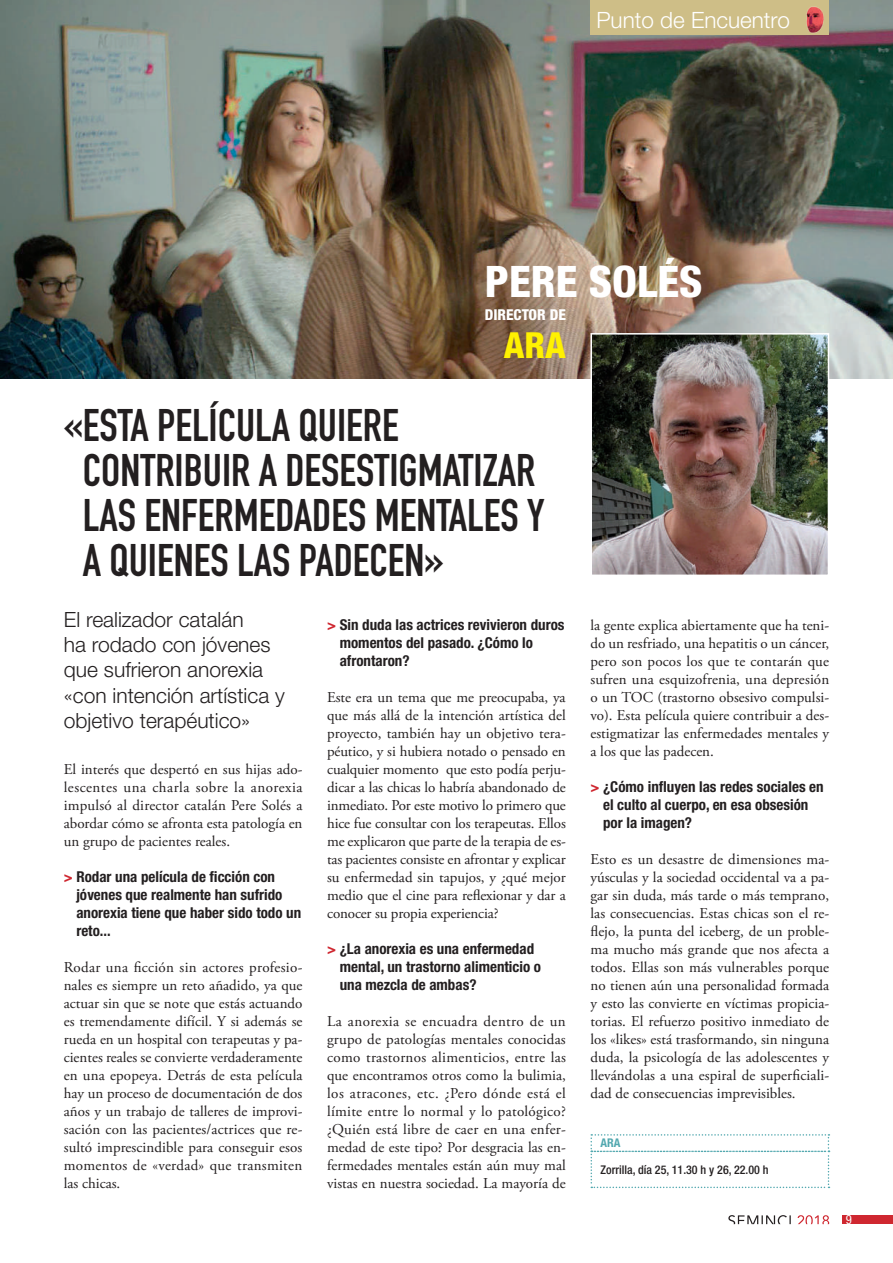
<style>
.page{position:relative;width:893px;height:1263px;background:#fff}
.page>*{position:absolute;margin:0;border:0;box-sizing:border-box;transform-origin:0 0}
.t1{font:45px/45px "DIN Engschrift Std";color:#231f20}
.t2{font:800 condensed 43.5px "Helvetica Neue LT Std";color:#fff}
.t3{font:800 condensed 36px "Helvetica Neue LT Std";color:#fff101}
.t4{font:300 22.5px "Helvetica Neue LT Std";color:#fff}
.t5{font:300 21px/25.2px "Helvetica Neue LT Std";color:#231f20}
.t6{font:15px/18px "Adobe Garamond Pro";color:#231f20;text-align:justify}
.t7{font:700 condensed 15px/18px "Helvetica Neue LT Std";color:#231f20}
.t8{font:800 condensed 15px "Helvetica Neue LT Std";color:#fff}
.t9{font:condensed 12.75px "Helvetica Neue LT Std";color:#fff}
.t10{font:500 condensed 12px "Helvetica Neue LT Std";color:#231f20}
.t11{font:700 condensed 12px "Helvetica Neue LT Std";color:#52a8af}
.s1{color:#cf2730}
</style>
<div class="page">
<div style="left:843px;top:1215px;width:50px;height:9px;background:#cf2730"></div>
<svg style="left:798px;top:1215px;width:31px;height:9px"></svg>
<svg style="left:728px;top:1215px;width:63px;height:9px"></svg>
<img style="left:0;top:0;width:893px;height:378px">
<svg style="left:590px;top:1134px;width:239px;height:54px"></svg>
<div style="left:590px;top:0;width:239px;height:35px;background:#cebe87"></div>
<img style="left:801px;top:6px;width:28px;height:31px">
<img style="left:590px;top:332px;width:240px;height:243px">
<h3 class="t4" style="left:596px;top:6px;width:195px">Punto de Encuentro</h3>
<h2 class="t2" style="left:485px;top:254px;width:219px">PERE SOLÉS</h2>
<p class="t8" style="left:485px;top:305px;width:83px">DIRECTOR DE</p>
<h3 class="t3" style="left:504px;top:323px;width:63px">ARA</h3>
<h1 class="t1" style="left:83px;top:403px;width:463px;text-indent:-19px">«ESTA PELÍCULA QUIERE<br>CONTRIBUIR A DESESTIGMATIZAR<br>LAS ENFERMEDADES MENTALES Y<br>A QUIENES LAS PADECEN»</h1>
<h3 class="t5" style="left:64px;top:606px;width:222px">El realizador catalán<br>ha rodado con jóvenes que sufrieron anorexia «con intención artística y objetivo terapéutico»</h3>
<p class="t7" style="left:340px;top:615px;width:226px;text-indent:-13px"><span class="s1">&gt;</span> Sin duda las actrices revivieron duros momentos del pasado. ¿Cómo lo afrontaron?</p>
<p class="t6" style="left:327px;top:689px;width:240px">Este era un tema que me preocupaba, ya que más allá de la intención artística del proyecto, también hay un objetivo tera&shy;péutico, y si hubiera notado o pensado en cualquier momento que esto podía perju&shy;dicar a las chicas lo habría abandonado de inmediato. Por este motivo lo primero que hice fue consultar con los terapeutas. Ellos me explicaron que parte de la terapia de es&shy;tas pacientes consiste en afrontar y explicar su enfermedad sin tapujos, y ¿qué mejor medio que el cine para reflexionar y dar a conocer su propia experiencia?</p>
<p class="t7" style="left:340px;top:939px;width:203px;text-indent:-13px"><span class="s1">&gt;</span> ¿La anorexia es una enfermedad mental, un trastorno alimenticio o una mezcla de ambas?</p>
<p class="t6" style="left:327px;top:1013px;width:240px">La anorexia se encuadra dentro de un grupo de patologías mentales conocidas como trastornos alimenticios, entre las que encontramos otros como la bulimia, los atracones, etc. ¿Pero dónde está el límite entre lo normal y lo patológico? ¿Quién está libre de caer en una enfer&shy;medad de este tipo? Por desgracia las en&shy;fermedades mentales están aún muy mal vistas en nuestra sociedad. La mayoría de</p>
<p class="t6" style="left:64px;top:761px;width:240px">El interés que despertó en sus hijas ado&shy;lescentes una charla sobre la anorexia impulsó al director catalán Pere Solés a abordar cómo se afronta esta patología en un grupo de pacientes reales.</p>
<p class="t7" style="left:76px;top:867px;width:226px;text-indent:-13px"><span class="s1">&gt;</span> Rodar una película de ficción con jóvenes que realmente han sufrido anorexia tiene que haber sido todo un reto...</p>
<p class="t6" style="left:64px;top:959px;width:240px">Rodar una ficción sin actores profesio&shy;nales es siempre un reto añadido, ya que actuar sin que se note que estás actuando es tremendamente difícil. Y si además se rueda en un hospital con terapeutas y pa&shy;cientes reales se convierte verdaderamente en una epopeya. Detrás de esta película hay un proceso de documentación de dos años y un trabajo de talleres de improvi&shy;sación con las pacientes/actrices que re&shy;sultó imprescindible para conseguir esos momentos de «verdad» que transmiten las chicas.</p>
<p class="t6" style="left:590px;top:617px;width:240px">la gente explica abiertamente que ha teni&shy;do un resfriado, una hepatitis o un cáncer, pero son pocos los que te contarán que sufren una esquizofrenia, una depresión o un TOC (trastorno obsesivo compulsi&shy;vo). Esta película quiere contribuir a des&shy;estigmatizar las enfermedades mentales y a los que las padecen.</p>
<p class="t7" style="left:603px;top:777px;width:222px;text-indent:-13px"><span class="s1">&gt;</span> ¿Cómo influyen las redes sociales en el culto al cuerpo, en esa obsesión por la imagen?</p>
<p class="t6" style="left:590px;top:851px;width:240px">Esto es un desastre de dimensiones ma&shy;yúsculas y la sociedad occidental va a pa&shy;gar sin duda, más tarde o más temprano, las consecuencias. Estas chicas son el re&shy;flejo, la punta del iceberg, de un proble&shy;ma mucho más grande que nos afecta a todos. Ellas son más vulnerables porque no tienen aún una personalidad formada y esto las convierte en víctimas propicia&shy;torias. El refuerzo positivo inmediato de los «likes» está trasformando, sin ninguna duda, la psicología de las adolescentes y llevándolas a una espiral de superficiali&shy;dad de consecuencias imprevisibles.</p>
<p class="t11" style="left:600px;top:1136px;width:22px">ARA</p>
<p class="t10" style="left:601px;top:1162px;width:170px">Zorrilla, día 25, 11.30 h y 26, 22.00 h</p>
<p class="t9" style="left:846px;top:1212px;width:8px">9</p>
</div>
